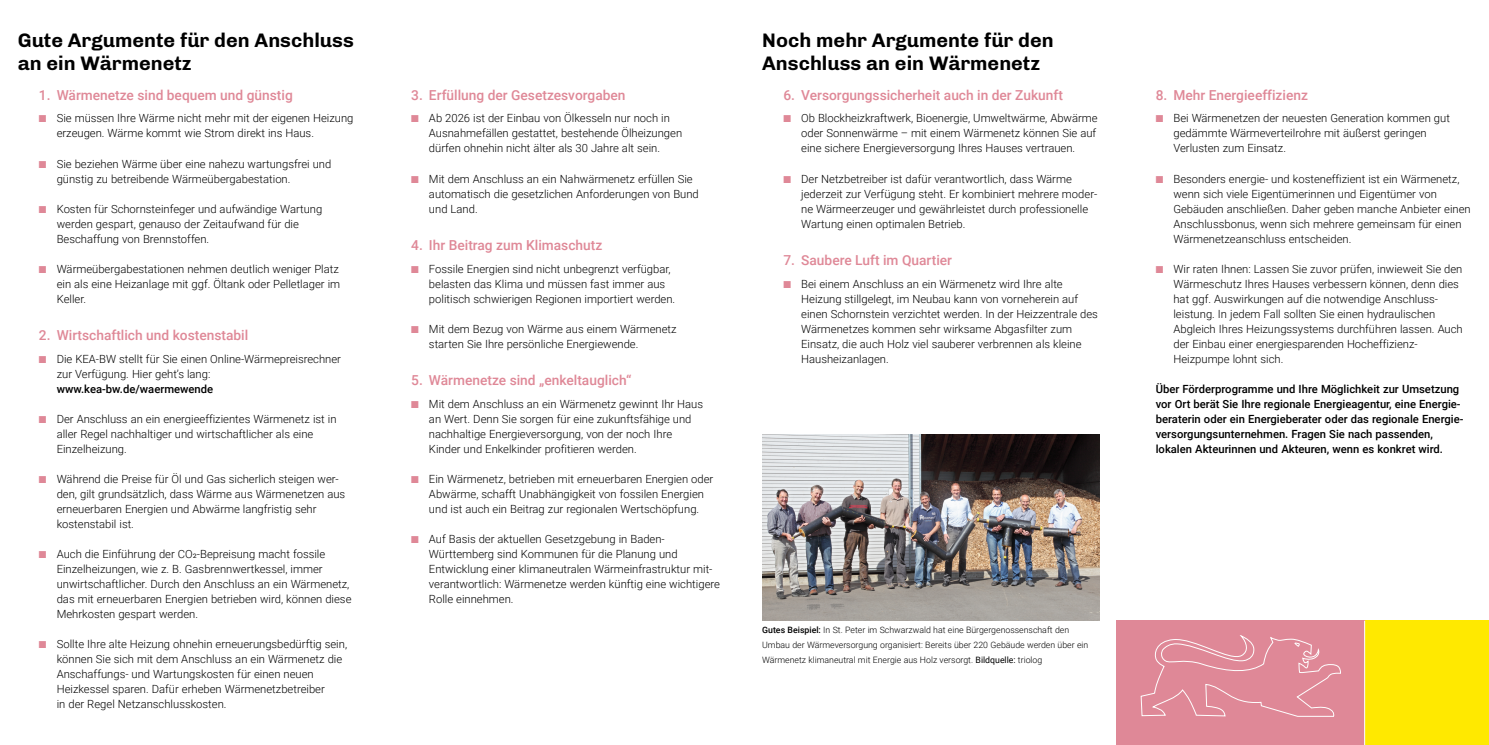
<style>
.page{position:relative;width:1489px;height:745px;background:#fff}
.page>*{position:absolute;margin:0;border:0;box-sizing:border-box;transform-origin:0 0}
.Überschrift_2_-_Chiv{font:700 20px/22.5px "Chivo";color:#000}
.Überschrift_Aufzählu{font:500 13.75px "Roboto";color:#df8897}
.Aufzählung{font:300 11.25px/15px "Roboto";color:#000}
.Fließtext_-_Roboto_l{font:500 11.25px/15px "Roboto";color:#000}
.BU{font:300 8.75px/15px "Roboto";color:#000}
.s1{color:#df8897}
.s2{font-weight:500}
.s3{font-weight:400}
</style>
<div class="page">
<div style="left:1364px;top:620px;width:124px;height:124px;background:#ffe900"></div>
<div style="left:1116px;top:620px;width:248px;height:124px;background:#df8897"></div>
<svg style="left:1140px;top:635px;width:200px;height:81px"></svg>
<hr style="left:1364px;top:620px;width:1px;height:124px;background:#fff">
<img style="left:762px;top:434px;width:336px;height:186px">
<h2 class="Überschrift_2_-_Chiv" style="left:18px;top:29px;width:337px">Gute Argumente für den Anschluss an ein Wärmenetz</h2>
<h3 class="Überschrift_Aufzählu" style="left:39px;top:85px;width:255px">1. Wärmenetze sind bequem und günstig</h3>
<p class="Aufzählung" style="left:57px;top:110px;width:298px;text-indent:-18px"><span class="s1">■</span> Sie müssen Ihre Wärme nicht mehr mit der eigenen Heizung erzeugen. Wärme kommt wie Strom direkt ins Haus.</p>
<p class="Aufzählung" style="left:57px;top:155px;width:276px;text-indent:-18px"><span class="s1">■</span> Sie beziehen Wärme über eine nahezu wartungsfrei und günstig zu betreibende Wärmeübergabestation.</p>
<p class="Aufzählung" style="left:57px;top:200px;width:267px;text-indent:-18px"><span class="s1">■</span> Kosten für Schornsteinfeger und aufwändige Wartung werden gespart, genauso der Zeitaufwand für die<br>Beschaffung von Brennstoffen.</p>
<p class="Aufzählung" style="left:57px;top:260px;width:285px;text-align:justify;text-indent:-18px"><span class="s1">■</span> Wärmeübergabestationen nehmen deutlich weniger Platz ein als eine Heizanlage mit ggf. Öltank oder Pelletlager im Keller.</p>
<h3 class="Überschrift_Aufzählu" style="left:39px;top:325px;width:211px">2. Wirtschaftlich und kostenstabil</h3>
<p class="Aufzählung" style="left:57px;top:350px;width:286px;text-indent:-18px"><span class="s1">■</span> Die KEA-BW stellt für Sie einen Online-Wärmepreisrechner zur Verfügung. Hier geht’s lang: <span class="s2">www.kea-bw.de/waermewende</span></p>
<p class="Aufzählung" style="left:57px;top:410px;width:281px;text-indent:-18px"><span class="s1">■</span> Der Anschluss an ein energieeffizientes Wärmenetz ist in aller Regel nachhaltiger und wirtschaftlicher als eine<br>Einzelheizung.</p>
<p class="Aufzählung" style="left:57px;top:470px;width:290px;text-indent:-18px"><span class="s1">■</span> Während die Preise für Öl und Gas sicherlich steigen wer&shy;den, gilt grundsätzlich, dass Wärme aus Wärmenetzen aus erneuerbaren Energien und Abwärme langfristig sehr kostenstabil ist.</p>
<p class="Aufzählung" style="left:57px;top:545px;width:296px;text-indent:-18px"><span class="s1">■</span> Auch die Einführung der CO2-Bepreisung macht fossile Einzelheizungen, wie z. B. Gasbrennwertkessel, immer unwirtschaftlicher. Durch den Anschluss an ein Wärmenetz, das mit erneuerbaren Energien betrieben wird, können diese Mehrkosten gespart werden.</p>
<p class="Aufzählung" style="left:57px;top:635px;width:292px;text-indent:-18px"><span class="s1">■</span> Sollte Ihre alte Heizung ohnehin erneuerungsbedürftig sein, können Sie sich mit dem Anschluss an ein Wärmenetz die Anschaffungs- und Wartungskosten für einen neuen Heizkessel sparen. Dafür erheben Wärmenetzbetreiber<br>in der Regel Netzanschlusskosten.</p>
<h3 class="Überschrift_Aufzählu" style="left:411px;top:85px;width:216px">3. Erfüllung der Gesetzesvorgaben</h3>
<p class="Aufzählung" style="left:429px;top:110px;width:255px;text-indent:-18px"><span class="s1">■</span> Ab 2026 ist der Einbau von Ölkesseln nur noch in<br>Ausnahmefällen gestattet, bestehende Ölheizungen dürfen ohnehin nicht älter als 30 Jahre alt sein.</p>
<p class="Aufzählung" style="left:429px;top:170px;width:271px;text-indent:-18px"><span class="s1">■</span> Mit dem Anschluss an ein Nahwärmenetz erfüllen Sie automatisch die gesetzlichen Anforderungen von Bund und Land.</p>
<h3 class="Überschrift_Aufzählu" style="left:411px;top:235px;width:192px">4. Ihr Beitrag zum Klimaschutz</h3>
<p class="Aufzählung" style="left:429px;top:260px;width:248px;text-indent:-18px"><span class="s1">■</span> Fossile Energien sind nicht unbegrenzt verfügbar, belasten das Klima und müssen fast immer aus politisch schwierigen Regionen importiert werden.</p>
<p class="Aufzählung" style="left:429px;top:320px;width:249px;text-indent:-18px"><span class="s1">■</span> Mit dem Bezug von Wärme aus einem Wärmenetz starten Sie Ihre persönliche Energiewende.</p>
<h3 class="Überschrift_Aufzählu" style="left:411px;top:370px;width:222px">5. Wärmenetze sind „enkeltauglich“</h3>
<p class="Aufzählung" style="left:429px;top:395px;width:276px;text-indent:-18px"><span class="s1">■</span> Mit dem Anschluss an ein Wärmenetz gewinnt Ihr Haus an Wert. Denn Sie sorgen für eine zukunftsfähige und nachhaltige Energieversorgung, von der noch Ihre Kinder und Enkelkinder profitieren werden.</p>
<p class="Aufzählung" style="left:429px;top:470px;width:286px;text-indent:-18px"><span class="s1">■</span> Ein Wärmenetz, betrieben mit erneuerbaren Energien oder<br>Abwärme, schafft Unabhängigkeit von fossilen Energien und ist auch ein Beitrag zur regionalen Wertschöpfung.</p>
<p class="Aufzählung" style="left:429px;top:530px;width:292px;text-indent:-18px"><span class="s1">■</span> Auf Basis der aktuellen Gesetzgebung in Baden-Württemberg sind Kommunen für die Planung und Entwicklung einer klimaneutralen Wärmeinfrastruktur mit&shy;verantwortlich: Wärmenetze werden künftig eine wichtigere Rolle einnehmen.</p>
<h2 class="Überschrift_2_-_Chiv" style="left:762px;top:29px;width:293px">Noch mehr Argumente für den<br>Anschluss an ein Wärmenetz</h2>
<h3 class="Überschrift_Aufzählu" style="left:783px;top:85px;width:281px">6. Versorgungssicherheit auch in der Zukunft</h3>
<p class="Aufzählung" style="left:801px;top:110px;width:298px;text-indent:-18px"><span class="s1">■</span> Ob Blockheizkraftwerk, Bioenergie, Umweltwärme, Abwärme oder Sonnenwärme – mit einem Wärmenetz können Sie auf eine sichere Energieversorgung Ihres Hauses vertrauen.</p>
<p class="Aufzählung" style="left:801px;top:170px;width:297px;text-indent:-18px"><span class="s1">■</span> Der Netzbetreiber ist dafür verantwortlich, dass Wärme jederzeit zur Verfügung steht. Er kombiniert mehrere moder&shy;ne Wärmeerzeuger und gewährleistet durch professionelle Wartung einen optimalen Betrieb.</p>
<h3 class="Überschrift_Aufzählu" style="left:783px;top:250px;width:170px">7. Saubere Luft im Quartier</h3>
<p class="Aufzählung" style="left:801px;top:275px;width:298px;text-indent:-18px"><span class="s1">■</span> Bei einem Anschluss an ein Wärmenetz wird Ihre alte Heizung stillgelegt, im Neubau kann von vorneherein auf einen Schornstein verzichtet werden. In der Heizzentrale des Wärmenetzes kommen sehr wirksame Abgasfilter zum Einsatz, die auch Holz viel sauberer verbrennen als kleine Hausheizanlagen.</p>
<p class="BU" style="left:762px;top:621px;width:327px"><span class="s2">Gutes Beispiel:</span> In St. Peter im Schwarzwald hat eine Bürgergenossenschaft den<br>Umbau der Wärmeversorgung organisiert: Bereits über 220 Gebäude werden über ein<br>Wärmenetz klimaneutral mit Energie aus Holz versorgt. <span class="s3">Bildquelle:</span> triolog</p>
<h3 class="Überschrift_Aufzählu" style="left:1155px;top:85px;width:154px">8. Mehr Energieeffizienz</h3>
<p class="Aufzählung" style="left:1173px;top:110px;width:278px;text-indent:-18px"><span class="s1">■</span> Bei Wärmenetzen der neuesten Generation kommen gut gedämmte Wärmeverteilrohre mit äußerst geringen<br>Verlusten zum Einsatz.</p>
<p class="Aufzählung" style="left:1173px;top:170px;width:299px;text-indent:-18px"><span class="s1">■</span> Besonders energie- und kosteneffizient ist ein Wärmenetz, wenn sich viele Eigentümerinnen und Eigentümer von Gebäuden anschließen. Daher geben manche Anbieter einen Anschlussbonus, wenn sich mehrere gemeinsam für einen Wärmenetzeanschluss entscheiden.</p>
<p class="Aufzählung" style="left:1173px;top:260px;width:291px;text-indent:-18px"><span class="s1">■</span> Wir raten Ihnen: Lassen Sie zuvor prüfen, inwieweit Sie den Wärmeschutz Ihres Hauses verbessern können, denn dies hat ggf. Auswirkungen auf die notwendige Anschluss&shy;leistung. In jedem Fall sollten Sie einen hydraulischen Abgleich Ihres Heizungssystems durchführen lassen. Auch der Einbau einer energiesparenden Hocheffizienz-Heizpumpe lohnt sich.</p>
<p class="Fließtext_-_Roboto_l" style="left:1155px;top:380px;width:308px">Über Förderprogramme und Ihre Möglichkeit zur Umsetzung vor Ort berät Sie Ihre regionale Energieagentur, eine Energie&shy;beraterin oder ein Energieberater oder das regionale Energie&shy;versorgungsunternehmen. Fragen Sie nach passenden, lokalen Akteurinnen und Akteuren, wenn es konkret wird.</p>
</div>
